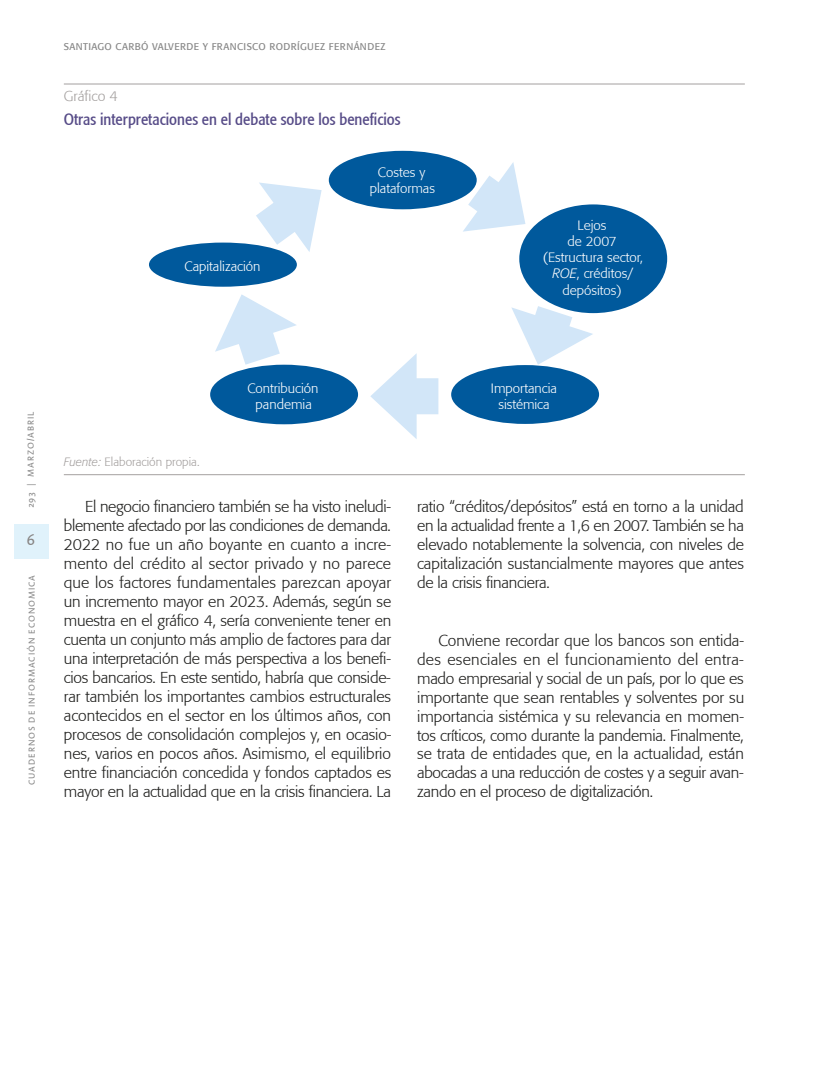
<style>
.page{position:relative;width:830px;height:1085px;background:#fff}
.page>*{position:absolute;margin:0;border:0;box-sizing:border-box;transform-origin:0 0}
.t1{font:condensed 16.5px "Formata";color:#564b87}
.t2{font:300 15.75px/19px "Formata";letter-spacing:-.015em;color:#1d1d1b;text-align:justify}
.t3{font:15px "Linotype Aroma";color:#878483}
.t4{font:300 14.25px "Formata";color:#a4a09f}
.t5{font:300 13.5px/16.2px "Formata";color:#fff;text-align:center}
.t6{font:300 12px "Formata";color:#a4a09f}
.t7{font:9.75px "Formata";letter-spacing:.04em;color:#878787}
.t8{font:9px "Linotype Aroma";letter-spacing:.1em;color:#878787}
.s1{font-style:italic}
</style>
<div class="page">
<div style="left:14px;top:524px;width:34px;height:34px;background:#e0f2fb"></div>
<hr style="left:64px;top:84px;width:680px;height:1px;background:#a4a09f">
<hr style="left:64px;top:474px;width:680px;height:1px;background:#a4a09f">
<div style="left:328px;top:151px;width:148px;height:58px;background:#00599c;border-radius:50%"></div>
<div style="left:519px;top:204px;width:147px;height:109px;background:#00599c;border-radius:50%"></div>
<div style="left:451px;top:365px;width:147px;height:59px;background:#00599c;border-radius:50%"></div>
<div style="left:210px;top:364px;width:148px;height:60px;background:#00599c;border-radius:50%"></div>
<div style="left:149px;top:242px;width:148px;height:45px;background:#00599c;border-radius:50%"></div>
<div style="left:401px;top:378px;width:37px;height:36px;background:#d2e6f8"></div>
<svg style="left:370px;top:354px;width:46px;height:85px"></svg>
<svg style="left:502px;top:267px;width:98px;height:113px"></svg>
<svg style="left:206px;top:161px;width:141px;height:243px"></svg>
<svg style="left:428px;top:152px;width:122px;height:104px"></svg>
<p class="t7" style="left:64px;top:40px;width:323px">SANTIAGO CARBÓ VALVERDE Y FRANCISCO RODRÍGUEZ FERNÁNDEZ</p>
<p class="t4" style="left:64px;top:88px;width:56px">Gráfico 4</p>
<p class="t1" style="left:64px;top:110px;width:338px">Otras interpretaciones en el debate sobre los beneficios</p>
<p class="t5" style="left:184px;top:258px;width:77px">Capitalización</p>
<p class="t5" style="left:369px;top:164px;width:67px">Costes y plataformas</p>
<p class="t5" style="left:542px;top:217px;width:101px">Lejos<br>de 2007 (Estructura sector,<br><span class="s1">ROE</span>, créditos/ depósitos)</p>
<p class="t8" style="left:25px;top:508px;width:98px;rotate:-90deg">293 | MARZO/ABRIL</p>
<p class="t3" style="left:27px;top:530px;width:10px">6</p>
<p class="t8" style="left:26px;top:785px;width:212px;rotate:-90deg">CUADERNOS DE INFORMACIÓN ECONOMICA</p>
<p class="t6" style="left:64px;top:454px;width:137px"><span class="s1">Fuente:</span> Elaboración propia.</p>
<p class="t5" style="left:247px;top:380px;width:73px">Contribución pandemia</p>
<p class="t5" style="left:490px;top:380px;width:68px">Importancia sistémica</p>
<p class="t2" style="left:64px;top:497px;width:329px;text-indent:21px">El negocio financiero también se ha visto ineludi&shy;blemente afectado por las condiciones de demanda.<br>2022 no fue un año boyante en cuanto a incre&shy;mento del crédito al sector privado y no parece que los factores fundamentales parezcan apoyar un incremento mayor en 2023. Además, según se muestra en el gráfico 4, sería conveniente tener en cuenta un conjunto más amplio de factores para dar una interpretación de más perspectiva a los benefi&shy;cios bancarios. En este sentido, habría que conside&shy;rar también los importantes cambios estructurales acontecidos en el sector en los últimos años, con procesos de consolidación complejos y, en ocasio&shy;nes, varios en pocos años. Asimismo, el equilibrio entre financiación concedida y fondos captados es mayor en la actualidad que en la crisis financiera. La</p>
<p class="t2" style="left:417px;top:497px;width:328px">ratio “créditos/depósitos” está en torno a la unidad en la actualidad frente a 1,6 en 2007. También se ha elevado notablemente la solvencia, con niveles de capitalización sustancialmente mayores que antes de la crisis financiera.</p>
<p class="t2" style="left:417px;top:631px;width:328px;text-indent:21px">Conviene recordar que los bancos son entida&shy;des esenciales en el funcionamiento del entra&shy;mado empresarial y social de un país, por lo que es importante que sean rentables y solventes por su importancia sistémica y su relevancia en momen&shy;tos críticos, como durante la pandemia. Finalmente, se trata de entidades que, en la actualidad, están abocadas a una reducción de costes y a seguir avan&shy;zando en el proceso de digitalización.</p>
</div>
